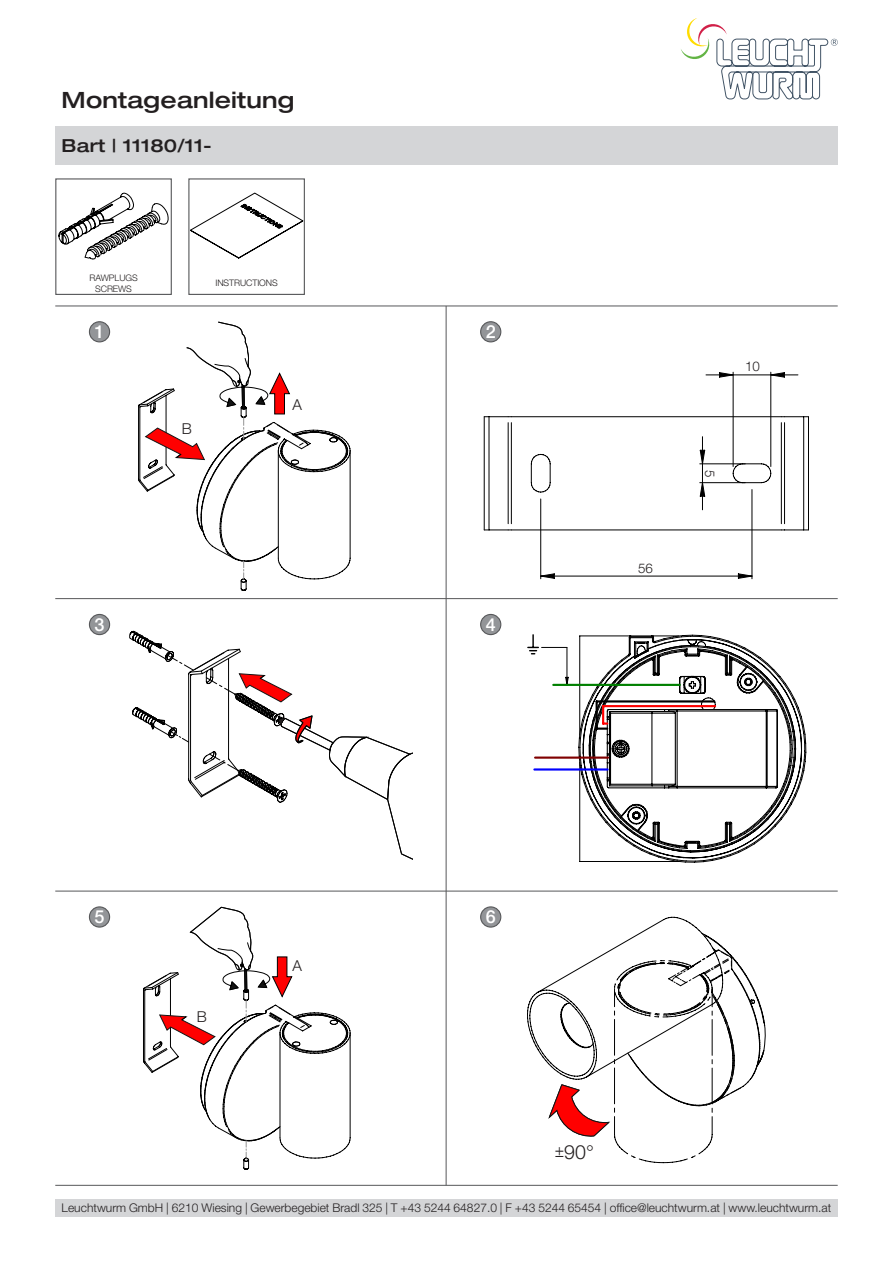
<style>
.page{position:relative;width:893px;height:1263px;background:#fff}
.page>*{position:absolute;margin:0;border:0;box-sizing:border-box;transform-origin:0 0}
.t1{font:500 expanded 22.5px "Helvetica Neue LT Pro";letter-spacing:.01em;color:#231f20}
.t2{font:300 19.5px "Helvetica Neue LT Pro";color:#231f20;scale:.8 1}
.t3{font:500 expanded 18px "Helvetica Neue LT Pro";letter-spacing:.01em;color:#231f20}
.t4{font:500 18px "Helvetica Neue LT Pro";color:#fff}
.t5{font:300 15px "Helvetica Neue LT Pro";color:#231f20}
.t6{font:300 13.35px "Helvetica Neue LT Pro";color:#231f20}
.t7{font:300 12px "Helvetica Neue LT Pro";color:#231f20}
.t8{font:300 9px/10.5px "Helvetica Neue LT Pro";letter-spacing:-.01em;color:#231f20;text-align:center}
</style>
<div class="page">
<div style="left:55px;top:126px;width:783px;height:39px;background:#d4d5d7"></div>
<div style="left:55px;top:1199px;width:783px;height:17px;background:#d4d5d7"></div>
<svg style="left:681px;top:18px;width:157px;height:81px"></svg>
<hr style="left:55px;top:306px;width:783px;height:1px;background:#57585a">
<hr style="left:55px;top:598px;width:783px;height:1px;background:#57585a">
<hr style="left:55px;top:891px;width:783px;height:1px;background:#57585a">
<hr style="left:55px;top:1185px;width:783px;height:1px;background:#57585a">
<hr style="left:446px;top:306px;width:1px;height:879px;background:#57585a">
<div style="left:89px;top:614px;width:21px;height:21px;background:#939598;border-radius:50%"></div>
<div style="left:89px;top:614px;width:21px;height:21px;border:1px solid #57585a;border-radius:50%"></div>
<div style="left:89px;top:907px;width:21px;height:20px;background:#939598;border-radius:50%"></div>
<div style="left:89px;top:906px;width:21px;height:22px;border:1px solid #57585a;border-radius:50%"></div>
<div style="left:481px;top:907px;width:20px;height:20px;background:#939598;border-radius:50%"></div>
<div style="left:480px;top:906px;width:21px;height:22px;border:1px solid #57585a;border-radius:50%"></div>
<div style="left:481px;top:614px;width:20px;height:21px;background:#939598;border-radius:50%"></div>
<div style="left:480px;top:614px;width:21px;height:21px;border:1px solid #57585a;border-radius:50%"></div>
<div style="left:89px;top:322px;width:21px;height:20px;background:#939598;border-radius:50%"></div>
<div style="left:89px;top:321px;width:21px;height:21px;border:1px solid #57585a;border-radius:50%"></div>
<div style="left:481px;top:322px;width:20px;height:20px;background:#939598;border-radius:50%"></div>
<div style="left:480px;top:321px;width:21px;height:21px;border:1px solid #57585a;border-radius:50%"></div>
<svg style="left:58px;top:192px;width:111px;height:68px"></svg>
<svg style="left:190px;top:192px;width:113px;height:67px"></svg>
<div style="left:55px;top:178px;width:117px;height:117px;border:1px solid #57585a"></div>
<div style="left:188px;top:178px;width:117px;height:117px;border:1px solid #57585a"></div>
<svg style="left:138px;top:322px;width:213px;height:269px"></svg>
<hr style="left:733px;top:372px;width:1px;height:94px;background:#000">
<hr style="left:770px;top:372px;width:1px;height:94px;background:#000">
<svg style="left:719px;top:372px;width:15px;height:6px"></svg>
<svg style="left:770px;top:372px;width:15px;height:6px"></svg>
<hr style="left:706px;top:375px;width:92px;height:1px;background:#000">
<svg style="left:483px;top:416px;width:326px;height:115px"></svg>
<hr style="left:702px;top:437px;width:1px;height:73px;background:#000">
<hr style="left:752px;top:489px;width:1px;height:90px;background:#000">
<hr style="left:540px;top:499px;width:1px;height:80px;background:#000">
<svg style="left:738px;top:573px;width:14px;height:6px"></svg>
<svg style="left:540px;top:573px;width:15px;height:6px"></svg>
<hr style="left:541px;top:576px;width:211px;height:1px;background:#000">
<svg style="left:129px;top:630px;width:283px;height:230px"></svg>
<svg style="left:143px;top:907px;width:208px;height:263px"></svg>
<svg style="left:527px;top:916px;width:239px;height:247px"></svg>
<svg style="left:528px;top:635px;width:10px;height:19px"></svg>
<svg style="left:578px;top:635px;width:228px;height:228px"></svg>
<hr style="left:580px;top:636px;width:50px;height:1px;background:#000">
<hr style="left:580px;top:861px;width:99px;height:1px;background:#000">
<hr style="left:579px;top:636px;width:1px;height:99px;background:#000">
<hr style="left:579px;top:762px;width:1px;height:99px;background:#000">
<hr style="left:553px;top:684px;width:127px;height:2px;background:#008000">
<hr style="left:535px;top:756px;width:73px;height:3px;background:#800000">
<hr style="left:534px;top:768px;width:74px;height:2px;background:#00f">
<svg style="left:589px;top:636px;width:207px;height:216px"></svg>
<h1 class="t1" style="left:62px;top:86px;width:234px">Montageanleitung</h1>
<h3 class="t3" style="left:62px;top:134px;width:152px">Bart | 11180/11-</h3>
<p class="t8" style="left:89px;top:273px;width:50px">RAWPLUGS<br>SCREWS</p>
<p class="t8" style="left:215px;top:278px;width:64px">INSTRUCTIONS</p>
<h3 class="t4" style="left:95px;top:321px;width:12px">1</h3>
<h3 class="t4" style="left:486px;top:321px;width:12px">2</h3>
<h3 class="t4" style="left:95px;top:614px;width:12px">3</h3>
<p class="t5" style="left:182px;top:419px;width:12px">B</p>
<p class="t5" style="left:292px;top:396px;width:11px">A</p>
<h3 class="t4" style="left:486px;top:614px;width:12px">4</h3>
<p class="t6" style="left:638px;top:560px;width:16px">56</p>
<p class="t6" style="left:745px;top:358px;width:16px">10</p>
<p class="t6" style="left:718px;top:469px;width:9px;rotate:90deg">5</p>
<h3 class="t4" style="left:95px;top:906px;width:12px">5</h3>
<h3 class="t4" style="left:486px;top:906px;width:12px">6</h3>
<p class="t5" style="left:197px;top:1007px;width:12px">B</p>
<p class="t5" style="left:293px;top:956px;width:11px">A</p>
<h2 class="t2" style="left:555px;top:1140px;width:50px">±90°</h2>
<p class="t7" style="left:62px;top:1200px;width:771px">Leuchtwurm GmbH | 6210 Wiesing | Gewerbegebiet Bradl 325 | T +43 5244 64827.0 | F +43 5244 65454 | office@leuchtwurm.at | www.leuchtwurm.at</p>
</div>
